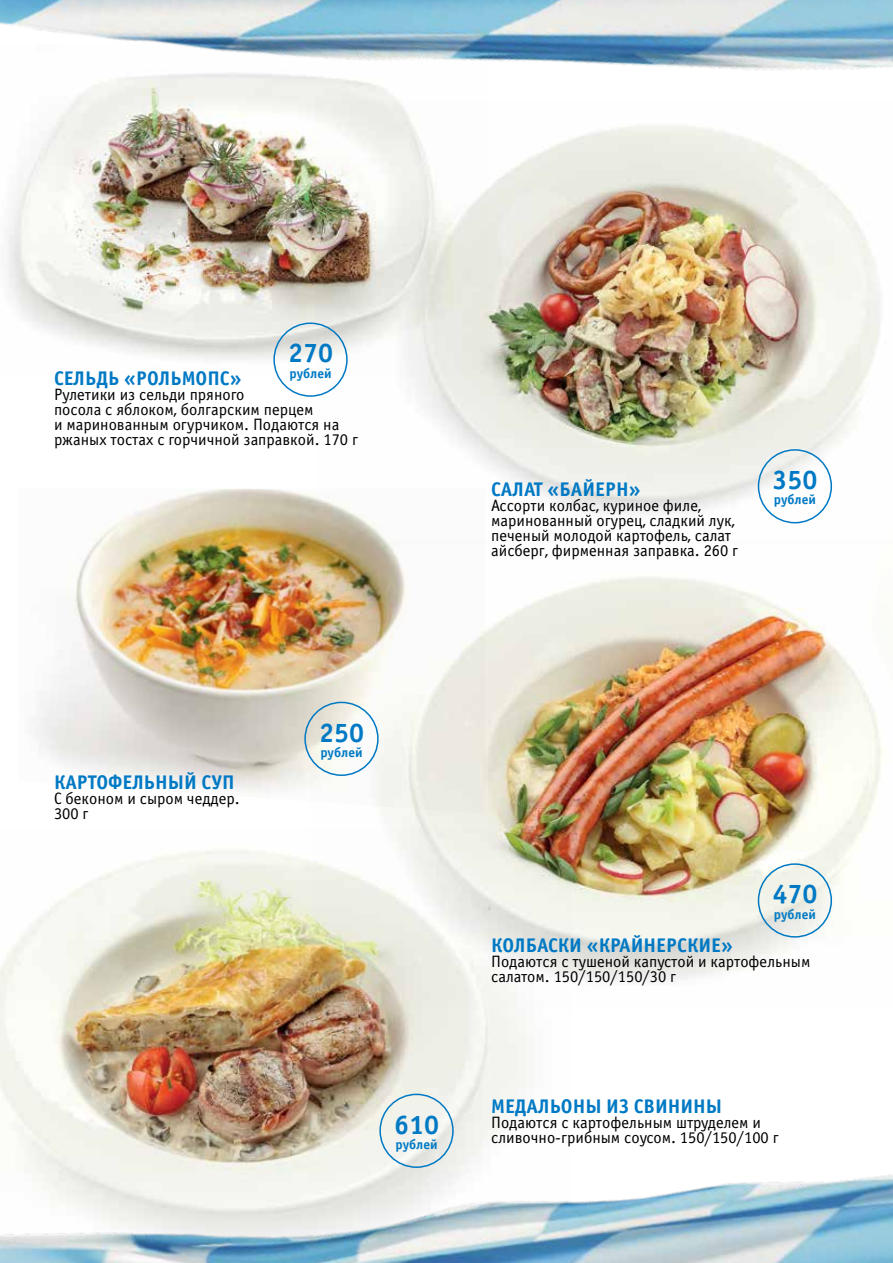
<style>
.page{position:relative;width:893px;height:1263px;background:#fff}
.page>*{position:absolute;margin:0;border:0;box-sizing:border-box;transform-origin:0 0}
.t1{font:700 27px "Officina Sans C";color:#0079c4}
.t2{font:700 19.8px "Officina Sans C";color:#0079c4}
.t3{font:16.5px/14.9px "Officina Sans C";color:#000}
.t4{font:700 13.5px "Officina Sans C";color:#0079c4}
</style>
<div class="page">
<img style="left:8px;top:149px;width:308px;height:226px">
<img style="left:35px;top:489px;width:281px;height:305px">
<img style="left:311px;top:540px;width:558px;height:440px">
<img style="left:827px;top:545px;width:55px;height:270px">
<img style="left:316px;top:149px;width:564px;height:396px">
<img style="left:0;top:828px;width:571px;height:224px">
<div style="left:758px;top:449px;width:74px;height:74px;border:2px solid #0079c4;border-radius:50%"></div>
<div style="left:273px;top:322px;width:75px;height:75px;border:2px solid #0079c4;border-radius:50%"></div>
<div style="left:304px;top:702px;width:75px;height:74px;border:2px solid #0079c4;border-radius:50%"></div>
<div style="left:758px;top:863px;width:74px;height:75px;border:2px solid #0079c4;border-radius:50%"></div>
<img style="left:0;top:1052px;width:893px;height:211px">
<img style="left:0;top:0;width:893px;height:149px">
<h1 class="t1" style="left:288px;top:338px;width:47px">270</h1>
<p class="t4" style="left:289px;top:366px;width:44px">рублей</p>
<p class="t2" style="left:54px;top:367px;width:189px">СЕЛЬДЬ «РОЛЬМОПС»</p>
<p class="t3" style="left:54px;top:387px;width:306px">Рулетики из сельди пряного<br>посола с яблоком, болгарским перцем<br>и маринованным огурчиком. Подаются на ржаных тостах с горчичной заправкой. 170 г</p>
<p class="t2" style="left:491px;top:478px;width:151px">САЛАТ «БАЙЕРН»</p>
<p class="t3" style="left:491px;top:498px;width:249px">Ассорти колбас, куриное филе, маринованный огурец, сладкий лук, печеный молодой картофель, салат айсберг, фирменная заправка. 260 г</p>
<h1 class="t1" style="left:772px;top:465px;width:47px">350</h1>
<p class="t4" style="left:774px;top:492px;width:44px">рублей</p>
<p class="t2" style="left:54px;top:771px;width:182px">КАРТОФЕЛЬНЫЙ СУП</p>
<p class="t3" style="left:54px;top:791px;width:187px">С беконом и сыром чеддер.<br>300 г</p>
<h1 class="t1" style="left:319px;top:717px;width:47px">250</h1>
<p class="t4" style="left:320px;top:745px;width:44px">рублей</p>
<h1 class="t1" style="left:394px;top:1109px;width:47px">610</h1>
<p class="t4" style="left:395px;top:1137px;width:44px">рублей</p>
<h1 class="t1" style="left:772px;top:879px;width:47px">470</h1>
<p class="t4" style="left:774px;top:906px;width:44px">рублей</p>
<p class="t2" style="left:491px;top:934px;width:243px">КОЛБАСКИ «КРАЙНЕРСКИЕ»</p>
<p class="t3" style="left:491px;top:954px;width:321px">Подаются с тушеной капустой и картофельным салатом. 150/150/150/30 г</p>
<p class="t2" style="left:491px;top:1095px;width:233px">МЕДАЛЬОНЫ ИЗ СВИНИНЫ</p>
<p class="t3" style="left:491px;top:1115px;width:289px">Подаются с картофельным штруделем и сливочно-грибным соусом. 150/150/100 г</p>
</div>
